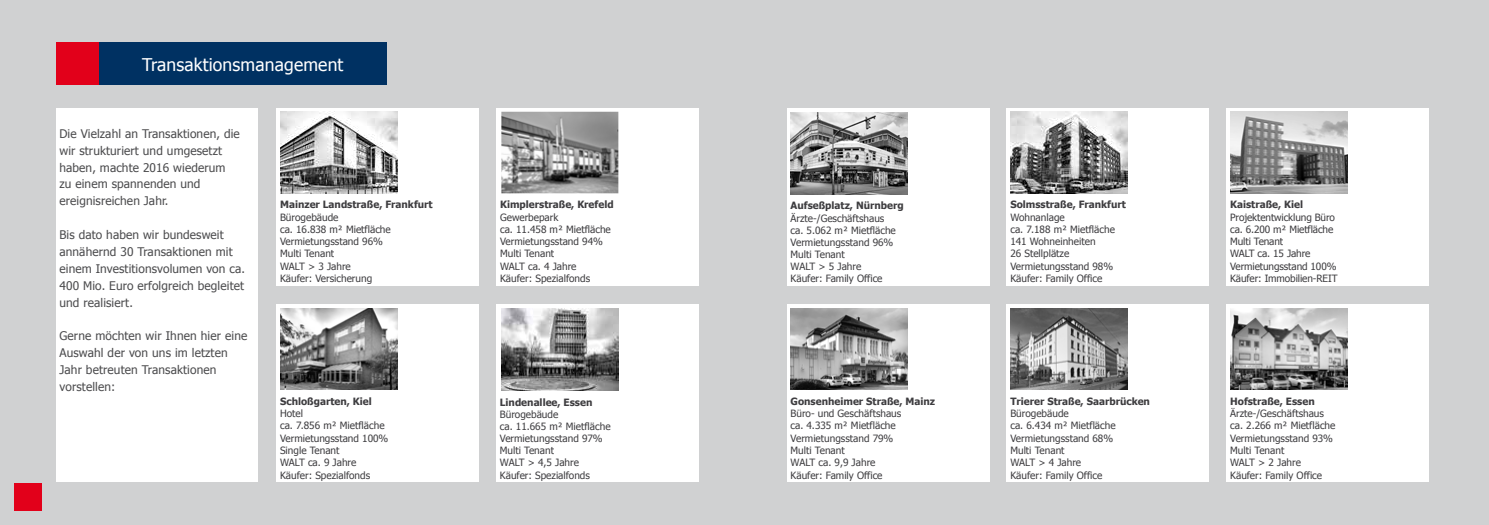
<style>
.page{position:relative;width:1489px;height:525px;background:#fff}
.page>*{position:absolute;margin:0;border:0;box-sizing:border-box;transform-origin:0 0}
.t1{font:17.5px "Tahoma";letter-spacing:.01em;color:#fff}
.t2{font:11.88px/16.9px "Tahoma";letter-spacing:.01em;color:#4b4b4d}
.t3{font:10px/12.2px "Tahoma";color:#3e3d40}
.t4{font:700 10px "Tahoma";color:#3e3d40}
</style>
<div class="page">
<div style="left:0;top:0;width:1488px;height:524px;background:#d0d1d2"></div>
<div style="left:14px;top:483px;width:28px;height:27px;background:#e2001a"></div>
<div style="left:99px;top:43px;width:287px;height:42px;background:#003162"></div>
<div style="left:57px;top:43px;width:42px;height:42px;background:#e2001a"></div>
<div style="left:496px;top:108px;width:202px;height:177px;background:#fff"></div>
<img style="left:501px;top:112px;width:117px;height:81px">
<div style="left:496px;top:304px;width:202px;height:178px;background:#fff"></div>
<img style="left:501px;top:309px;width:117px;height:81px">
<div style="left:276px;top:108px;width:202px;height:177px;background:#fff"></div>
<img style="left:280px;top:112px;width:117px;height:81px">
<div style="left:787px;top:108px;width:202px;height:177px;background:#fff"></div>
<img style="left:790px;top:112px;width:117px;height:82px">
<div style="left:1226px;top:304px;width:202px;height:178px;background:#fff"></div>
<img style="left:1230px;top:308px;width:116px;height:81px">
<div style="left:787px;top:304px;width:202px;height:178px;background:#fff"></div>
<div style="left:1226px;top:108px;width:202px;height:177px;background:#fff"></div>
<div style="left:276px;top:304px;width:202px;height:178px;background:#fff"></div>
<img style="left:790px;top:308px;width:117px;height:81px">
<img style="left:1230px;top:112px;width:116px;height:81px">
<div style="left:1006px;top:108px;width:202px;height:177px;background:#fff"></div>
<img style="left:280px;top:308px;width:117px;height:81px">
<img style="left:1010px;top:112px;width:117px;height:81px">
<div style="left:1006px;top:304px;width:202px;height:178px;background:#fff"></div>
<div style="left:56px;top:108px;width:201px;height:374px;background:#fff"></div>
<img style="left:1010px;top:308px;width:117px;height:81px">
<h1 class="t1" style="left:142px;top:52px;width:203px">Transaktionsmanagement</h1>
<p class="t2" style="left:59px;top:124px;width:182px">Die Vielzahl an Transaktionen, die wir strukturiert und umgesetzt haben, machte 2016 wiederum zu einem spannenden und ereignisreichen Jahr.</p>
<p class="t2" style="left:59px;top:226px;width:187px">Bis dato haben wir bundesweit annähernd 30 Transaktionen mit einem Investitionsvolumen von ca.<br>400 Mio. Euro erfolgreich begleitet und realisiert.</p>
<p class="t2" style="left:59px;top:327px;width:189px">Gerne möchten wir Ihnen hier eine<br>Auswahl der von uns im letzten<br>Jahr betreuten Transaktionen vorstellen:</p>
<p class="t4" style="left:280px;top:197px;width:154px">Mainzer Landstraße, Frankfurt</p>
<p class="t3" style="left:280px;top:210px;width:112px">Bürogebäude<br>ca. 16.838 m² Mietfläche<br>Vermietungsstand 96%<br>Multi Tenant<br>WALT &gt; 3 Jahre<br>Käufer: Versicherung</p>
<p class="t4" style="left:280px;top:394px;width:93px">Schloßgarten, Kiel</p>
<p class="t3" style="left:280px;top:406px;width:110px">Hotel<br>ca. 7.856 m² Mietfläche<br>Vermietungsstand 100%<br>Single Tenant<br>WALT ca. 9 Jahre<br>Käufer: Spezialfonds</p>
<p class="t4" style="left:500px;top:197px;width:115px">Kimplerstraße, Krefeld</p>
<p class="t3" style="left:500px;top:210px;width:112px">Gewerbepark<br>ca. 11.458 m² Mietfläche<br>Vermietungsstand 94%<br>Multi Tenant<br>WALT ca. 4 Jahre<br>Käufer: Spezialfonds</p>
<p class="t4" style="left:500px;top:395px;width:94px">Lindenallee, Essen</p>
<p class="t3" style="left:500px;top:407px;width:112px">Bürogebäude<br>ca. 11.665 m² Mietfläche<br>Vermietungsstand 97%<br>Multi Tenant<br>WALT &gt; 4,5 Jahre<br>Käufer: Spezialfonds</p>
<p class="t4" style="left:790px;top:199px;width:115px">Aufseßplatz, Nürnberg</p>
<p class="t3" style="left:790px;top:211px;width:107px">Ärzte-/Geschäftshaus ca. 5.062 m² Mietfläche<br>Vermietungsstand 96%<br>Multi Tenant<br>WALT &gt; 5 Jahre<br>Käufer: Family Office</p>
<p class="t4" style="left:790px;top:394px;width:146px">Gonsenheimer Straße, Mainz</p>
<p class="t3" style="left:790px;top:406px;width:112px">Büro- und Geschäftshaus ca. 4.335 m² Mietfläche<br>Vermietungsstand 79%<br>Multi Tenant<br>WALT ca. 9,9 Jahre<br>Käufer: Family Office</p>
<p class="t4" style="left:1010px;top:197px;width:117px">Solmsstraße, Frankfurt</p>
<p class="t3" style="left:1010px;top:210px;width:106px">Wohnanlage<br>ca. 7.188 m² Mietfläche<br>141 Wohneinheiten<br>26 Stellplätze<br>Vermietungsstand 98%<br>Käufer: Family Office</p>
<p class="t4" style="left:1010px;top:394px;width:141px">Trierer Straße, Saarbrücken</p>
<p class="t3" style="left:1010px;top:406px;width:107px">Bürogebäude<br>ca. 6.434 m² Mietfläche<br>Vermietungsstand 68%<br>Multi Tenant<br>WALT &gt; 4 Jahre<br>Käufer: Family Office</p>
<p class="t4" style="left:1230px;top:197px;width:75px">Kaistraße, Kiel</p>
<p class="t3" style="left:1230px;top:210px;width:109px">Projektentwicklung Büro ca. 6.200 m² Mietfläche<br>Multi Tenant<br>WALT ca. 15 Jahre<br>Vermietungsstand 100%<br>Käufer: Immobilien-REIT</p>
<p class="t4" style="left:1230px;top:394px;width:86px">Hofstraße, Essen</p>
<p class="t3" style="left:1230px;top:406px;width:107px">Ärzte-/Geschäftshaus ca. 2.266 m² Mietfläche<br>Vermietungsstand 93%<br>Multi Tenant<br>WALT &gt; 2 Jahre<br>Käufer: Family Office</p>
</div>
